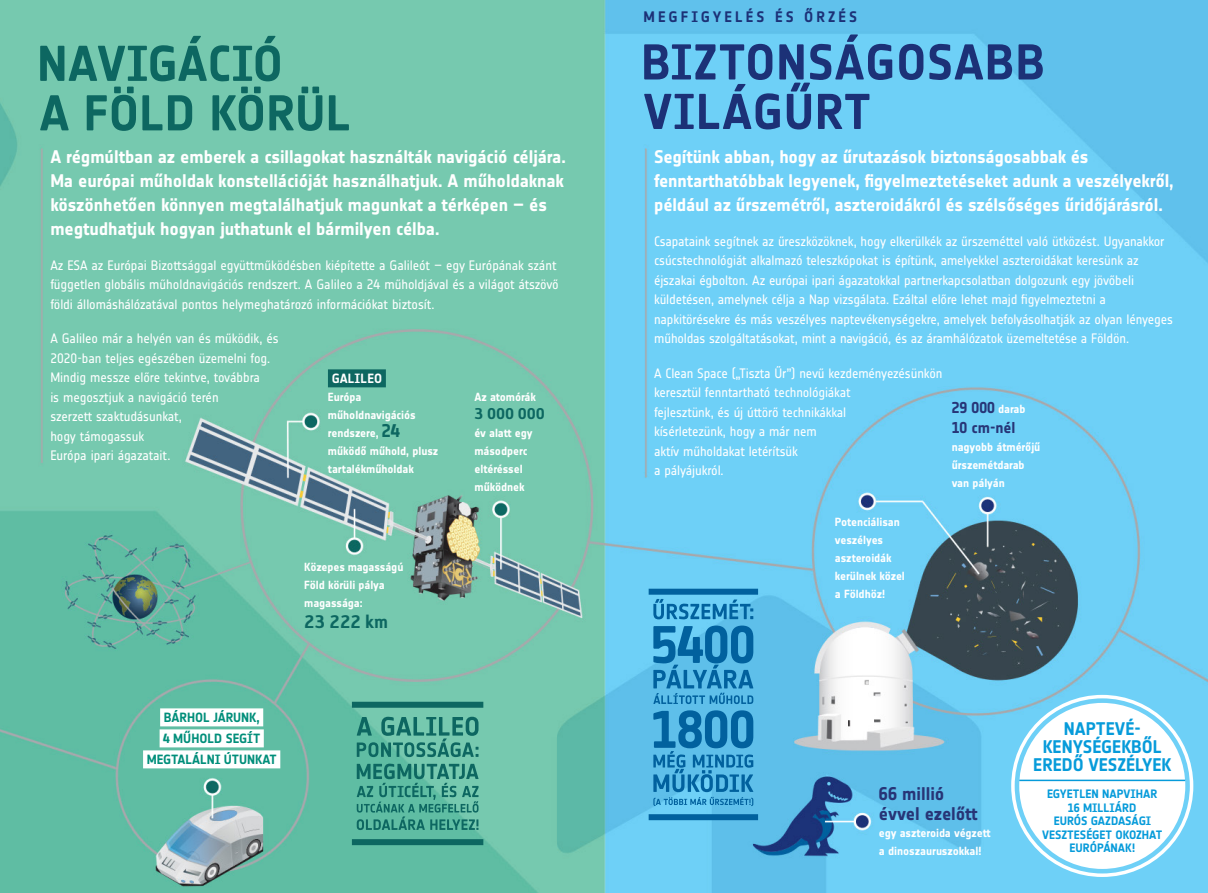
<style>
.page{position:relative;width:1208px;height:893px;background:#fff}
.page>*{position:absolute;margin:0;border:0;box-sizing:border-box;transform-origin:0 0}
.t1{font:21px "Reykjavik One OT C Gauge";color:#0d6761}
.t2{font:700 18.15px/19.5px "Notes Esa";letter-spacing:-.005em;color:#273577}
.t3{font:700 18px/24px "Notes Esa";letter-spacing:-.01em;color:#fff}
.t4{font:700 18px/18px "Notes Esa";color:#069bda;text-align:center}
.t5{font:18px "Reykjavik One OT C Gauge";color:#0d6761}
.t6{font:700 15.45px/19.5px "Notes Esa";color:#273577}
.Paragraph_Style_2{font:700 15px "Notes Esa";letter-spacing:.21em;color:#1c3177}
.t7{font:13.5px/19.5px "Notes Esa";letter-spacing:-.01em;color:#fff}
.t8{font:700 13.2px/21px "Notes Esa";color:#008e7a;text-align:center}
.t9{font:700 13.2px "Notes Esa";letter-spacing:.01em;color:#fff}
.t10{font:700 12px/13.5px "Notes Esa";color:#069bda;text-align:center}
.t11{font:700 11.7px/18px "Notes Esa";letter-spacing:-.005em;color:#fff}
.s1{font-size:18.15px;color:#0d6761}
.s2{font-size:11.7px;color:#fff}
</style>
<div class="page">
<img style="left:0;top:0;width:1208px;height:893px">
<div style="left:328px;top:369px;width:58px;height:18px;background:#0d6761"></div>
<div style="left:160px;top:708px;width:103px;height:18px;background:#fff"></div>
<div style="left:160px;top:729px;width:104px;height:18px;background:#fff"></div>
<div style="left:143px;top:750px;width:137px;height:18px;background:#fff"></div>
<div style="left:1019px;top:703px;width:166px;height:166px;background:#fff;border-radius:50%"></div>
<hr style="left:1019px;top:780px;width:166px;height:1px;background:#069bda">
<svg style="left:653px;top:710px;width:100px;height:96px;background:#3798ca"></svg>
<svg style="left:653px;top:626px;width:100px;height:78px;background:#3596c8"></svg>
<svg style="left:653px;top:599px;width:100px;height:20px;background:#41a2d2"></svg>
<div style="left:648px;top:589px;width:110px;height:6px;background:#01619e"></div>
<div style="left:648px;top:814px;width:110px;height:6px;background:#01619e"></div>
<div style="left:352px;top:702px;width:131px;height:6px;background:#0d6761"></div>
<div style="left:352px;top:839px;width:131px;height:6px;background:#0d6761"></div>
<svg style="left:357px;top:764px;width:121px;height:66px;background:#49a38f"></svg>
<svg style="left:357px;top:717px;width:121px;height:40px;background:#4ba28f"></svg>
<svg style="left:40px;top:87px;width:309px;height:44px;background:#4fa492"></svg>
<svg style="left:40px;top:36px;width:240px;height:45px;background:#4ba18f"></svg>
<svg style="left:644px;top:34px;width:398px;height:95px;background:#55a1d1"></svg>
<p class="t3" style="left:50px;top:145px;width:517px">A régmúltban az emberek a csillagokat használták navigáció céljára.<br>Ma európai műholdak konstellációját használhatjuk. A műholdaknak köszönhetően könnyen megtalálhatjuk magunkat a térképen – és megtudhatjuk hogyan juthatunk el bármilyen célba.</p>
<p class="t7" style="left:50px;top:255px;width:510px">Az ESA az Európai Bizottsággal együttműködésben kiépítette a Galileót – egy Európának szánt független globális műholdnavigációs rendszert. A Galileo a 24 műholdjával és a világot átszövő földi állomáshálózatával pontos helymeghatározó információkat biztosít.</p>
<p class="t7" style="left:50px;top:329px;width:230px">A Galileo már a helyén van és működik, és<br>2020-ban teljes egészében üzemelni fog.<br>Mindig messze előre tekintve, továbbra<br>is megosztjuk a navigáció terén<br>szerzett szaktudásunkat,<br>hogy támogassuk<br>Európa ipari ágazatait.</p>
<p class="t9" style="left:332px;top:371px;width:52px">GALILEO</p>
<p class="t11" style="left:328px;top:388px;width:112px">Európa műholdnavigációs rendszere, <span class="s1">24 </span>működő műhold, plusz tartalékműholdak</p>
<p class="t11" style="left:474px;top:388px;width:63px">Az atomórák</p>
<p class="t5" style="left:474px;top:404px;width:72px">3 000 000</p>
<p class="t11" style="left:474px;top:424px;width:60px">év alatt egy másodperc eltéréssel működnek</p>
<p class="t11" style="left:304px;top:558px;width:101px">Közepes magasságú<br>Föld körüli pálya magassága:</p>
<p class="t1" style="left:304px;top:611px;width:85px">23 222 km</p>
<p class="t8" style="left:147px;top:707px;width:132px">BÁRHOL JÁRUNK,<br>4 MŰHOLD SEGÍT<br>MEGTALÁLNI ÚTUNKAT</p>
<p class="Paragraph_Style_2" style="left:643px;top:8px;width:215px">MEGFIGYELÉS ÉS ŐRZÉS</p>
<p class="t3" style="left:654px;top:145px;width:521px">Segítünk abban, hogy az űrutazások biztonságosabbak és fenntarthatóbbak legyenek, figyelmeztetéseket adunk a veszélyekről, például az űrszemétről, aszteroidákról és szélsőséges űridőjárásról.</p>
<p class="t7" style="left:654px;top:231px;width:520px">Csapataink segítnek az űreszközöknek, hogy elkerülkék az űrszeméttel való ütközést. Ugyanakkor csúcstechnológiát alkalmazó teleszkópokat is építünk, amelyekkel aszteroidákat keresünk az éjszakai égbolton. Az európai ipari ágazatokkal partnerkapcsolatban dolgozunk egy jövőbeli küldetésen, amelynek célja a Nap vizsgálata. Ezáltal előre lehet majd figyelmeztetni a napkitörésekre és más veszélyes naptevékenységekre, amelyek befolyásolhatják az olyan lényeges műholdas szolgáltatásokat, mint a navigáció, és az áramhálózatok üzemeltetése a Földön.</p>
<p class="t7" style="left:654px;top:363px;width:290px">A Clean Space („Tiszta Űr”) nevű kezdeményezésünkön keresztül fenntartható technológiákat<br>fejlesztünk, és új úttörő technikákkal<br>kísérletezünk, hogy a már nem<br>aktív műholdakat letérítsük<br>a pályájukról.</p>
<p class="t6" style="left:951px;top:398px;width:75px">29 000 <span class="s2">darab<br></span>10 cm-nél</p>
<p class="t11" style="left:951px;top:438px;width:90px">nagyobb átmérőjű űrszemétdarab van pályán</p>
<p class="t11" style="left:835px;top:513px;width:71px">Potenciálisan veszélyes aszteroidák kerülnek közel a Földhöz!</p>
<p class="t2" style="left:879px;top:784px;width:100px">66 millió évvel ezelőtt</p>
<p class="t11" style="left:879px;top:824px;width:113px">egy aszteroida végzett a dinoszauruszokkal!</p>
<p class="t4" style="left:1033px;top:720px;width:140px">NAPTEVÉ-<br>KENYSÉGEKBŐL<br>EREDŐ VESZÉLYEK</p>
<p class="t10" style="left:1042px;top:787px;width:122px">EGYETLEN NAPVIHAR<br>16 MILLIÁRD<br>EURÓS GAZDASÁGI<br>VESZTESÉGET OKOZHAT<br>EURÓPÁNAK!</p>
</div>
